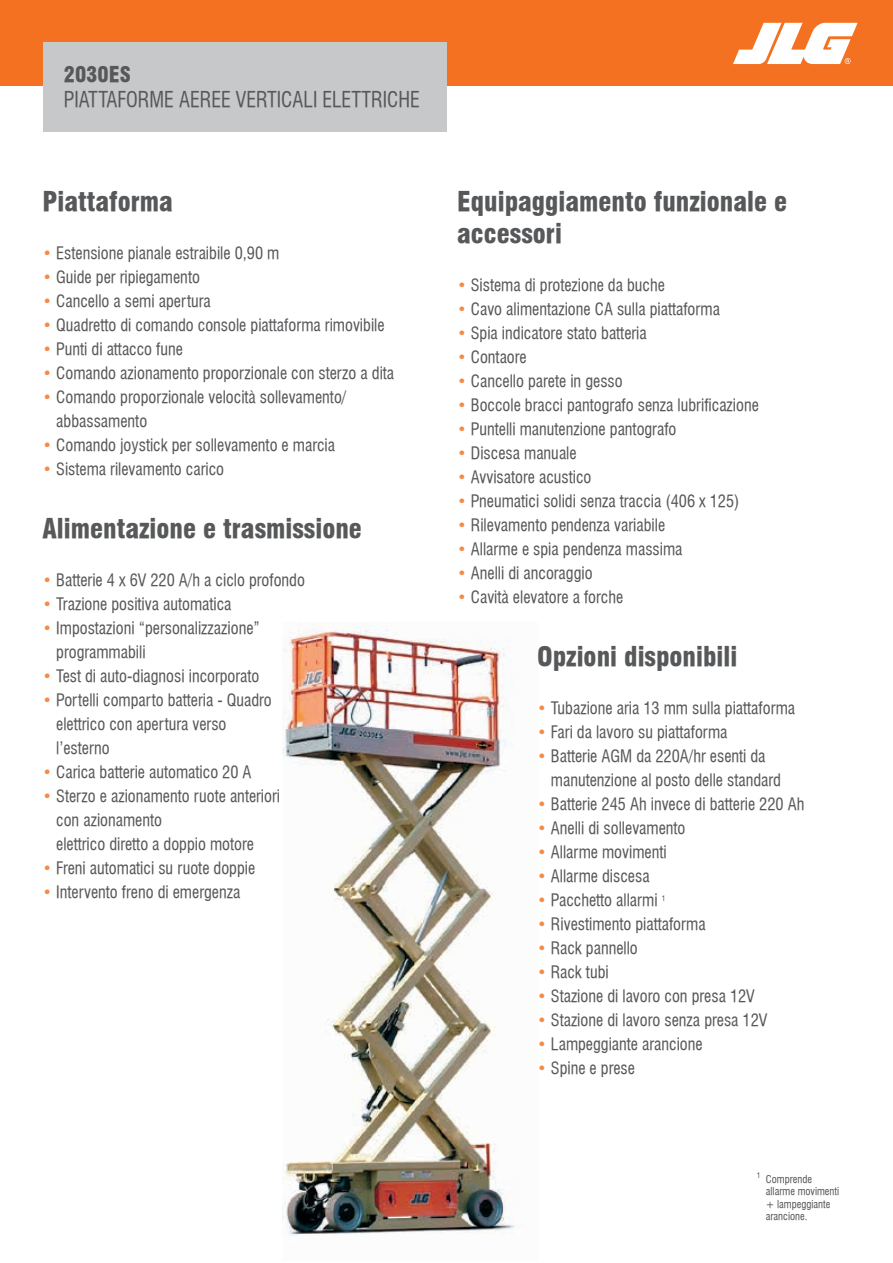
<style>
.page{position:relative;width:893px;height:1263px;background:#fff}
.page>*{position:absolute;margin:0;border:0;box-sizing:border-box;transform-origin:0 0}
.t1{font:26.25px/31.5px "Swiss 721 Black Condensed BT";color:#57585a}
.t2{font:21px "Swiss 721 Condensed BT";color:#57585a;scale:.95 1}
.t3{font:21px "Swiss 721 Black Condensed BT";color:#57585a}
.t4{font:16.5px/24px "Swiss 721 Condensed BT";color:#57585a}
.t5{font:10.5px/12.6px "Swiss 721 Condensed BT";color:#57585a}
.s1{color:#f68b45}
</style>
<div class="page">
<div style="left:0;top:0;width:893px;height:85px;background:#f37121"></div>
<div style="left:43px;top:43px;width:403px;height:89px;background:#c7c8ca"></div>
<svg style="left:733px;top:23px;width:125px;height:41px"></svg>
<img style="left:282px;top:623px;width:233px;height:612px">
<p class="t3" style="left:64px;top:62px;width:68px">2030ES</p>
<p class="t2" style="left:64px;top:87px;width:376px">PIATTAFORME AEREE VERTICALI ELETTRICHE</p>
<h1 class="t1" style="left:43px;top:186px;width:132px">Piattaforma</h1>
<p class="t4" style="left:43px;top:241px;width:238px"><span class="s1">•</span> Estensione pianale estraibile 0,90 m</p>
<p class="t4" style="left:43px;top:265px;width:159px"><span class="s1">•</span> Guide per ripiegamento</p>
<p class="t4" style="left:43px;top:289px;width:170px"><span class="s1">•</span> Cancello a semi apertura</p>
<p class="t4" style="left:43px;top:313px;width:344px"><span class="s1">•</span> Quadretto di comando console piattaforma rimovibile</p>
<p class="t4" style="left:43px;top:337px;width:142px"><span class="s1">•</span> Punti di attacco fune</p>
<p class="t4" style="left:43px;top:361px;width:353px"><span class="s1">•</span> Comando azionamento proporzionale con sterzo a dita</p>
<p class="t4" style="left:56px;top:385px;width:292px;text-indent:-14px"><span class="s1">•</span> Comando proporzionale velocità sollevamento/ abbassamento</p>
<p class="t4" style="left:43px;top:433px;width:294px"><span class="s1">•</span> Comando joystick per sollevamento e marcia</p>
<p class="t4" style="left:43px;top:457px;width:183px"><span class="s1">•</span> Sistema rilevamento carico</p>
<h1 class="t1" style="left:43px;top:513px;width:321px">Alimentazione e trasmissione</h1>
<p class="t4" style="left:43px;top:568px;width:264px"><span class="s1">•</span> Batterie 4 x 6V 220 A/h a ciclo profondo</p>
<p class="t4" style="left:43px;top:592px;width:191px"><span class="s1">•</span> Trazione positiva automatica</p>
<p class="t4" style="left:56px;top:616px;width:205px;text-indent:-14px"><span class="s1">•</span> Impostazioni “personalizzazione” programmabili</p>
<p class="t4" style="left:43px;top:664px;width:218px"><span class="s1">•</span> Test di auto-diagnosi incorporato</p>
<p class="t4" style="left:56px;top:688px;width:217px;text-indent:-14px"><span class="s1">•</span> Portelli comparto batteria - Quadro elettrico con apertura verso l’esterno</p>
<p class="t4" style="left:43px;top:760px;width:211px"><span class="s1">•</span> Carica batterie automatico 20 A</p>
<p class="t4" style="left:56px;top:784px;width:225px;text-indent:-14px"><span class="s1">•</span> Sterzo e azionamento ruote anteriori con azionamento<br>elettrico diretto a doppio motore</p>
<p class="t4" style="left:43px;top:856px;width:214px"><span class="s1">•</span> Freni automatici su ruote doppie</p>
<p class="t4" style="left:43px;top:880px;width:199px"><span class="s1">•</span> Intervento freno di emergenza</p>
<h1 class="t1" style="left:457px;top:186px;width:332px">Equipaggiamento funzionale e accessori</h1>
<p class="t4" style="left:457px;top:273px;width:209px"><span class="s1">•</span> Sistema di protezione da buche</p>
<p class="t4" style="left:457px;top:297px;width:264px"><span class="s1">•</span> Cavo alimentazione CA sulla piattaforma</p>
<p class="t4" style="left:457px;top:321px;width:191px"><span class="s1">•</span> Spia indicatore stato batteria</p>
<p class="t4" style="left:457px;top:345px;width:71px"><span class="s1">•</span> Contaore</p>
<p class="t4" style="left:457px;top:369px;width:167px"><span class="s1">•</span> Cancello parete in gesso</p>
<p class="t4" style="left:457px;top:393px;width:303px"><span class="s1">•</span> Boccole bracci pantografo senza lubrificazione</p>
<p class="t4" style="left:457px;top:417px;width:221px"><span class="s1">•</span> Puntelli manutenzione pantografo</p>
<p class="t4" style="left:457px;top:441px;width:121px"><span class="s1">•</span> Discesa manuale</p>
<p class="t4" style="left:457px;top:465px;width:136px"><span class="s1">•</span> Avvisatore acustico</p>
<p class="t4" style="left:457px;top:489px;width:284px"><span class="s1">•</span> Pneumatici solidi senza traccia (406 x 125)</p>
<p class="t4" style="left:457px;top:513px;width:210px"><span class="s1">•</span> Rilevamento pendenza variabile</p>
<p class="t4" style="left:457px;top:537px;width:227px"><span class="s1">•</span> Allarme e spia pendenza massima</p>
<p class="t4" style="left:457px;top:561px;width:137px"><span class="s1">•</span> Anelli di ancoraggio</p>
<p class="t4" style="left:457px;top:585px;width:168px"><span class="s1">•</span> Cavità elevatore a forche</p>
<h1 class="t1" style="left:537px;top:640px;width:202px">Opzioni disponibili</h1>
<p class="t4" style="left:537px;top:696px;width:259px"><span class="s1">•</span> Tubazione aria 13 mm sulla piattaforma</p>
<p class="t4" style="left:537px;top:720px;width:192px"><span class="s1">•</span> Fari da lavoro su piattaforma</p>
<p class="t4" style="left:551px;top:744px;width:231px;text-indent:-14px"><span class="s1">•</span> Batterie AGM da 220A/hr esenti da manutenzione al posto delle standard</p>
<p class="t4" style="left:537px;top:792px;width:269px"><span class="s1">•</span> Batterie 245 Ah invece di batterie 220 Ah</p>
<p class="t4" style="left:537px;top:816px;width:150px"><span class="s1">•</span> Anelli di sollevamento</p>
<p class="t4" style="left:537px;top:840px;width:131px"><span class="s1">•</span> Allarme movimenti</p>
<p class="t4" style="left:537px;top:864px;width:114px"><span class="s1">•</span> Allarme discesa</p>
<p class="t4" style="left:537px;top:888px;width:130px"><span class="s1">•</span> Pacchetto allarmi <sup>1</sup></p>
<p class="t4" style="left:537px;top:912px;width:170px"><span class="s1">•</span> Rivestimento piattaforma</p>
<p class="t4" style="left:537px;top:936px;width:102px"><span class="s1">•</span> Rack pannello</p>
<p class="t4" style="left:537px;top:960px;width:73px"><span class="s1">•</span> Rack tubi</p>
<p class="t4" style="left:537px;top:984px;width:219px"><span class="s1">•</span> Stazione di lavoro con presa 12V</p>
<p class="t4" style="left:537px;top:1008px;width:232px"><span class="s1">•</span> Stazione di lavoro senza presa 12V</p>
<p class="t4" style="left:537px;top:1032px;width:167px"><span class="s1">•</span> Lampeggiante arancione</p>
<p class="t4" style="left:537px;top:1056px;width:99px"><span class="s1">•</span> Spine e prese</p>
<p class="t5" style="left:766px;top:1172px;width:75px;text-indent:-9px"><sup>1</sup> Comprende allarme movimenti + lampeggiante arancione.</p>
</div>
